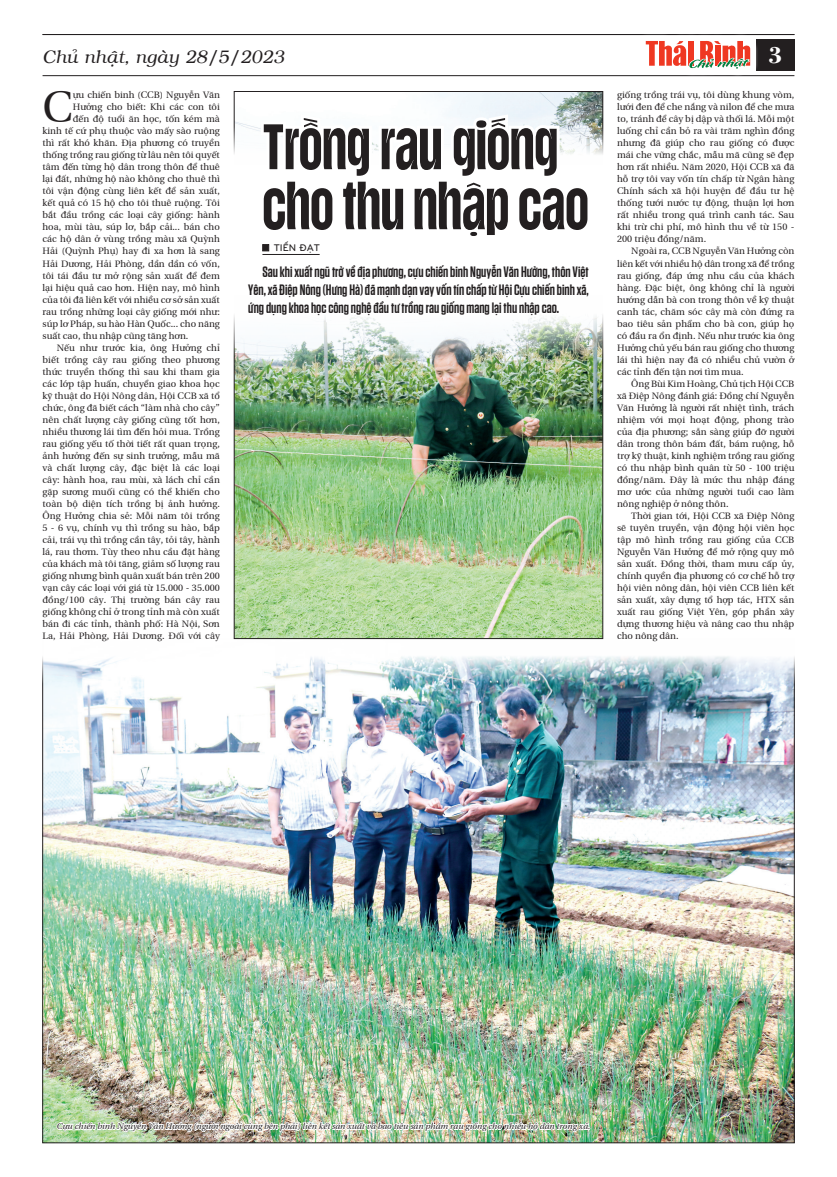
<style>
.page{position:relative;width:837px;height:1177px;background:#fff}
.page>*{position:absolute;margin:0;border:0;box-sizing:border-box;transform-origin:0 0}
.Tit_to_GD{font:66px "SVN Gratelos Display Regular";color:#231f20;scale:.96 1}
.Body{font:44.2px "BHD utopia Long";color:#231f20}
.t1{font:24px "VNI Bodon Bold";color:#fff}
.t2{font:italic 18px "VNI";color:#231f20}
.Sapo{font:600 15px/18px "SVN Tungsten";color:#231f20;text-align:justify}
.Ten_tac_gia{font:10px "UTM Bryant LG Bold";color:#231f20}
.Body-2{font:9.5px/12px "BHD utopia Long";color:#231f20;text-align:justify}
.Chu_thich_anh{font:8.5px "BHD Utopia Italic long Italic";color:#231f20}
</style>
<div class="page">
<img style="left:236px;top:317px;width:364px;height:319px">
<img style="left:236px;top:93px;width:364px;height:61px">
<div style="left:234px;top:91px;width:368px;height:73px;border:1px solid #231f20"></div>
<div style="left:755px;top:39px;width:39px;height:32px;background:#231f20"></div>
<hr style="left:43px;top:75px;width:751px;height:1px;background:#231f20">
<hr style="left:43px;top:34px;width:751px;height:1px;background:#231f20">
<div style="left:637px;top:33px;width:121px;height:44px;background:linear-gradient(to right,#fafafa,#fafafa)"></div>
<svg style="left:645px;top:41px;width:105px;height:36px"></svg>
<svg style="left:244px;top:111px;width:349px;height:215px"></svg>
<div style="left:262px;top:244px;width:7px;height:7px;background:#231f20;border:1px solid #231f20"></div>
<hr style="left:262px;top:254px;width:57px;height:1px;background:#231f20">
<img style="left:45px;top:656px;width:747px;height:484px">
<img style="left:56px;top:1109px;width:535px;height:35px">
<p class="t2" style="left:43px;top:43px;width:243px">Chuû nhaät, ngaøy 28/5/2023</p>
<p class="t1" style="left:767px;top:37px;width:16px">3</p>
<p class="Body" style="left:43px;top:75px;width:32px">C</p>
<p class="Body-2" style="left:73px;top:88px;width:148px">ựu chiến binh (CCB) Nguyễn Văn</p>
<p class="Body-2" style="left:617px;top:88px;width:179px">giống trồng trái vụ, tôi dùng khung vòm, lưới đen để che nắng và nilon để che mưa to, tránh để cây bị dập và thối lá. Mỗi một luống chỉ cần bỏ ra vài trăm nghìn đồng nhưng đã giúp cho rau giống có được mái che vững chắc, mẫu mã cũng sẽ đẹp hơn rất nhiều. Năm 2020, Hội CCB xã đã hỗ trợ tôi vay vốn tín chấp từ Ngân hàng Chính sách xã hội huyện để đầu tư hệ thống tưới nước tự động, thuận lợi hơn rất nhiều trong quá trình canh tác. Sau khi trừ chi phí, mô hình thu về từ 150 - 200 triệu đồng/năm.</p>
<p class="Body-2" style="left:617px;top:244px;width:179px;text-indent:14px">Ngoài ra, CCB Nguyễn Văn Hưởng còn liên kết với nhiều hộ dân trong xã để trồng rau giống, đáp ứng nhu cầu của khách hàng. Đặc biệt, ông không chỉ là người hướng dẫn bà con trong thôn về kỹ thuật canh tác, chăm sóc cây mà còn đứng ra bao tiêu sản phẩm cho bà con, giúp họ có đầu ra ổn định. Nếu như trước kia ông Hưởng chủ yếu bán rau giống cho thương lái thì hiện nay đã có nhiều chủ vườn ở các tỉnh đến tận nơi tìm mua.</p>
<p class="Body-2" style="left:617px;top:376px;width:179px;text-indent:14px">Ông Bùi Kim Hoàng, Chủ tịch Hội CCB xã Điệp Nông đánh giá: Đồng chí Nguyễn Văn Hưởng là người rất nhiệt tình, trách nhiệm với mọi hoạt động, phong trào của địa phương; sẵn sàng giúp đỡ người dân trong thôn bám đất, bám ruộng, hỗ trợ kỹ thuật, kinh nghiệm trồng rau giống có thu nhập bình quân từ 50 - 100 triệu đồng/năm. Đây là mức thu nhập đáng mơ ước của những người tuổi cao làm nông nghiệp ở nông thôn.</p>
<p class="Body-2" style="left:617px;top:508px;width:179px;text-indent:14px">Thời gian tới, Hội CCB xã Điệp Nông sẽ tuyên truyền, vận động hội viên học tập mô hình trồng rau giống của CCB Nguyễn Văn Hưởng để mở rộng quy mô sản xuất. Đồng thời, tham mưu cấp ủy, chính quyền địa phương có cơ chế hỗ trợ hội viên nông dân, hội viên CCB liên kết sản xuất, xây dựng tổ hợp tác, HTX sản xuất rau giống Việt Yên, góp phần xây dựng thương hiệu và nâng cao thu nhập cho nông dân.</p>
<p class="Body-2" style="left:73px;top:100px;width:148px">Hưởng cho biết: Khi các con tôi</p>
<p class="Body-2" style="left:73px;top:112px;width:148px">đến độ tuổi ăn học, tốn kém mà</p>
<p class="Body-2" style="left:43px;top:124px;width:179px">kinh tế cứ phụ thuộc vào mấy sào ruộng</p>
<p class="Body-2" style="left:43px;top:136px;width:179px">thì rất khó khăn. Địa phương có truyền</p>
<p class="Body-2" style="left:43px;top:148px;width:179px">thống trồng rau giống từ lâu nên tôi quyết</p>
<p class="Body-2" style="left:43px;top:160px;width:179px">tâm đến từng hộ dân trong thôn để thuê</p>
<p class="Body-2" style="left:43px;top:172px;width:179px">lại đất, những hộ nào không cho thuê thì</p>
<p class="Body-2" style="left:43px;top:184px;width:179px">tôi vận động cùng liên kết để sản xuất,</p>
<p class="Body-2" style="left:43px;top:196px;width:179px">kết quả có 15 hộ cho tôi thuê ruộng. Tôi</p>
<p class="Body-2" style="left:43px;top:208px;width:179px">bắt đầu trồng các loại cây giống: hành</p>
<p class="Body-2" style="left:43px;top:220px;width:179px">hoa, mùi tàu, súp lơ, bắp cải... bán cho</p>
<p class="Body-2" style="left:43px;top:232px;width:179px">các hộ dân ở vùng trồng màu xã Quỳnh</p>
<p class="Body-2" style="left:43px;top:244px;width:179px">Hải (Quỳnh Phụ) hay đi xa hơn là sang</p>
<p class="Body-2" style="left:43px;top:256px;width:179px">Hải Dương, Hải Phòng, dần dần có vốn,</p>
<p class="Body-2" style="left:43px;top:268px;width:179px">tôi tái đầu tư mở rộng sản xuất để đem</p>
<p class="Body-2" style="left:43px;top:280px;width:179px">lại hiệu quả cao hơn. Hiện nay, mô hình</p>
<p class="Body-2" style="left:43px;top:292px;width:179px">của tôi đã liên kết với nhiều cơ sở sản xuất</p>
<p class="Body-2" style="left:43px;top:304px;width:179px">rau trồng những loại cây giống mới như:</p>
<p class="Body-2" style="left:43px;top:316px;width:179px">súp lơ Pháp, su hào Hàn Quốc... cho năng</p>
<p class="Body-2" style="left:43px;top:328px;width:147px">suất cao, thu nhập cũng tăng hơn.</p>
<p class="Body-2" style="left:43px;top:340px;width:179px;text-indent:14px">Nếu như trước kia, ông Hưởng chỉ biết trồng cây rau giống theo phương thức truyền thống thì sau khi tham gia các lớp tập huấn, chuyển giao khoa học kỹ thuật do Hội Nông dân, Hội CCB xã tổ chức, ông đã biết cách “làm nhà cho cây” nên chất lượng cây giống cũng tốt hơn, nhiều thương lái tìm đến hỏi mua. Trồng rau giống yếu tố thời tiết rất quan trọng, ảnh hưởng đến sự sinh trưởng, mẫu mã và chất lượng cây, đặc biệt là các loại cây: hành hoa, rau mùi, xà lách chỉ cần gặp sương muối cũng có thể khiến cho toàn bộ diện tích trồng bị ảnh hưởng.<br>Ông Hưởng chia sẻ: Mỗi năm tôi trồng 5 - 6 vụ, chính vụ thì trồng su hào, bắp cải, trái vụ thì trồng cần tây, tỏi tây, hành lá, rau thơm. Tùy theo nhu cầu đặt hàng của khách mà tôi tăng, giảm số lượng rau giống nhưng bình quân xuất bán trên 200 vạn cây các loại với giá từ 15.000 - 35.000 đồng/100 cây. Thị trường bán cây rau giống không chỉ ở trong tỉnh mà còn xuất bán đi các tỉnh, thành phố: Hà Nội, Sơn La, Hải Phòng, Hải Dương. Đối với cây</p>
<p class="Tit_to_GD" style="left:262px;top:111px;width:309px">Trồng rau giống</p>
<p class="Tit_to_GD" style="left:262px;top:171px;width:341px">cho thu nhập cao</p>
<p class="Sapo" style="left:248px;top:262px;width:342px;text-indent:14px">Sau khi xuất ngũ trở về địa phương, cựu chiến binh Nguyễn Văn Hưởng, thôn Việt Yên, xã Điệp Nông (Hưng Hà) đã mạnh dạn vay vốn tín chấp từ Hội Cựu chiến binh xã, ứng dụng khoa học công nghệ đầu tư trồng rau giống mang lại thu nhập cao.</p>
<p class="Ten_tac_gia" style="left:274px;top:240px;width:48px">TIẾN ĐẠT</p>
<p class="Chu_thich_anh" style="left:57px;top:1118px;width:535px">Cựu chiến binh Nguyễn Văn Hưởng (người ngoài cùng bên phải) liên kết sản xuất và bao tiêu sản phẩm rau giống cho nhiều hộ dân trong xã.</p>
</div>
